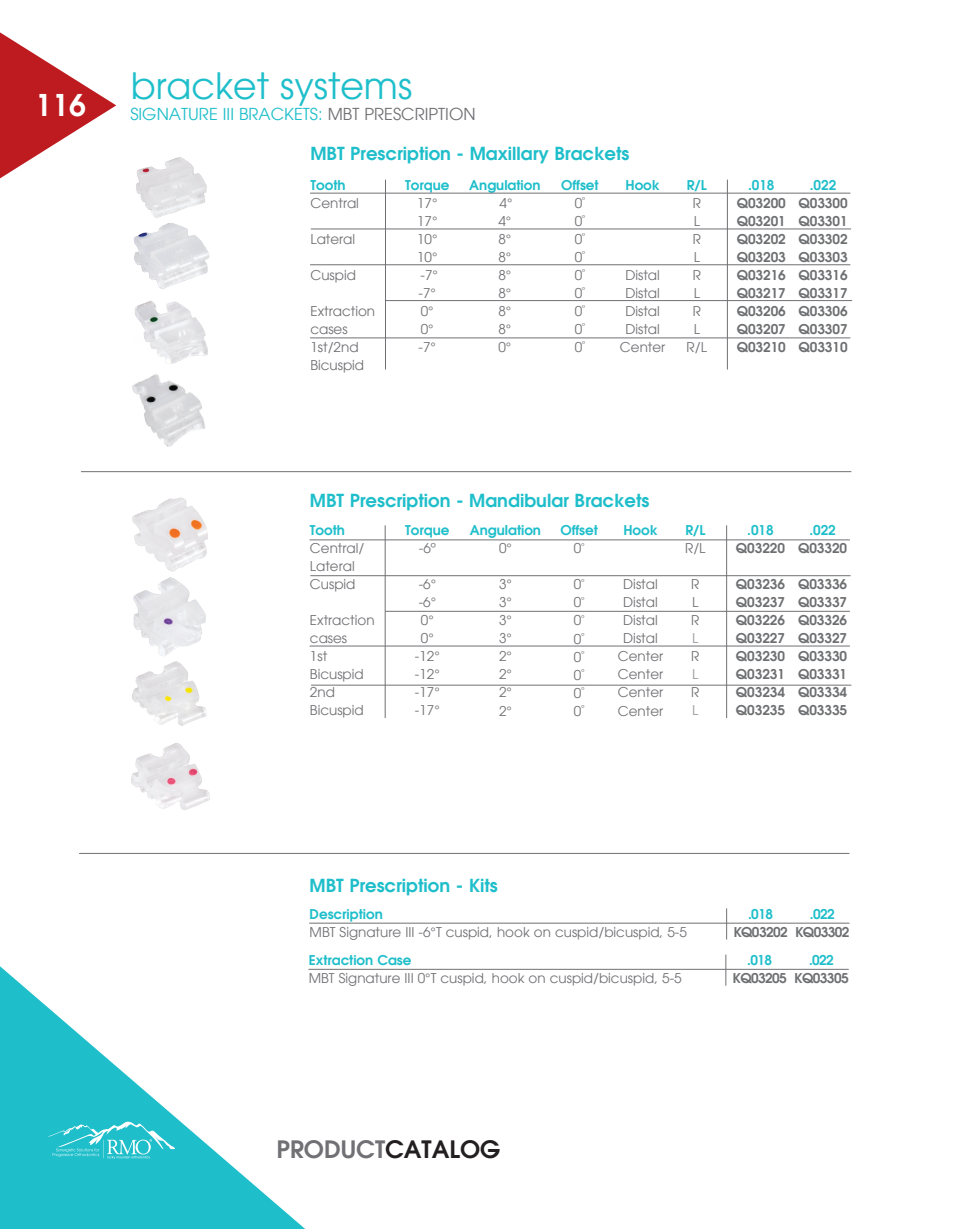
<style>
.page{position:relative;width:959px;height:1229px;background:#fff}
.page>*{position:absolute;margin:0;border:0;box-sizing:border-box;transform-origin:0 0}
.t1{font:36.3px "Avant Garde";color:#1ebeca}
.t2{font:600 30px "Avant Garde";color:#fff}
.t3{font:600 24px "Avant Garde";color:#717074}
.t4{font:600 18px "Avant Garde";color:#1ebeca}
.t5{font:16.5px "Avant Garde";color:#1ebeca}
.t6{font:13.5px/18px "Avant Garde";color:#717074;text-align:center}
.t7{font:600 13.5px/18px "Avant Garde";color:#6d6f71;text-align:justify}
.t8{font:600 13.5px/18px "Avant Garde";color:#1ebeca;text-align:center}
.t9{font:600 13.5px "Avant Garde";letter-spacing:-.04em;color:#6d6f71}
.t10{font:13.5px "Avant Garde";color:#98989b}
.s1{color:#717074}
.s2{font-weight:600;color:#1ebeca}
.s3{font-weight:400;color:#717074}
.s4{color:#231f20}
</style>
<div class="page">
<svg style="left:0;top:966px;width:304px;height:262px"></svg>
<svg style="left:48px;top:1121px;width:127px;height:38px;background:#40c7d2"></svg>
<svg style="left:0;top:32px;width:116px;height:147px"></svg>
<hr style="left:81px;top:471px;width:770px;height:1px;background:#717074">
<hr style="left:310px;top:193px;width:540px;height:1px;background:#717074">
<hr style="left:311px;top:229px;width:540px;height:1px;background:#717074">
<hr style="left:310px;top:264px;width:540px;height:1px;background:#717074">
<hr style="left:310px;top:338px;width:540px;height:1px;background:#717074">
<hr style="left:385px;top:180px;width:1px;height:189px;background:#717074">
<hr style="left:727px;top:180px;width:1px;height:189px;background:#717074">
<hr style="left:309px;top:539px;width:540px;height:1px;background:#717074">
<hr style="left:310px;top:575px;width:540px;height:1px;background:#717074">
<hr style="left:309px;top:646px;width:540px;height:1px;background:#717074">
<hr style="left:311px;top:685px;width:540px;height:1px;background:#717074">
<hr style="left:385px;top:611px;width:464px;height:1px;background:#717074">
<hr style="left:385px;top:525px;width:1px;height:193px;background:#717074">
<hr style="left:726px;top:525px;width:1px;height:193px;background:#717074">
<hr style="left:309px;top:923px;width:540px;height:1px;background:#717074">
<hr style="left:726px;top:908px;width:1px;height:31px;background:#717074">
<hr style="left:79px;top:853px;width:770px;height:1px;background:#717074">
<hr style="left:385px;top:300px;width:467px;height:1px;background:#717074">
<hr style="left:308px;top:969px;width:540px;height:1px;background:#717074">
<hr style="left:725px;top:954px;width:1px;height:31px;background:#717074">
<img style="left:136px;top:157px;width:71px;height:61px">
<img style="left:134px;top:223px;width:76px;height:66px">
<img style="left:132px;top:301px;width:76px;height:146px">
<img style="left:131px;top:497px;width:79px;height:313px">
<h2 class="t2" style="left:36px;top:85px;width:52px">116</h2>
<h1 class="t1" style="left:131px;top:64px;width:283px">bracket systems</h1>
<p class="t5" style="left:130px;top:104px;width:347px">SIGNATURE III BRACKETS: <span class="s1">MBT PRESCRIPTION</span></p>
<h3 class="t4" style="left:310px;top:142px;width:320px">MBT Prescription - Maxillary Brackets</h3>
<p class="t8" style="left:469px;top:176px;width:73px">Angulation</p>
<p class="t6" style="left:498px;top:194px;width:16px;text-align:justify">4° 4° 8° 8° 8° 8° 8° 8° 0°</p>
<p class="t6" style="left:561px;top:176px;width:39px"><span class="s2">Offset<br></span>0<sup>º<br></sup>0<sup>º<br></sup>0<sup>º<br></sup>0<sup>º<br></sup>0<sup>º<br></sup>0<sup>º<br></sup>0<sup>º<br></sup>0<sup>º<br></sup>0<sup>º</sup></p>
<p class="t8" style="left:405px;top:176px;width:46px">Torque</p>
<p class="t6" style="left:417px;top:194px;width:22px;text-align:left">17°<br>17°<br>10°<br>10° -7° -7°<br>0°<br>0° -7°</p>
<p class="t8" style="left:310px;top:176px;width:37px">Tooth</p>
<p class="t6" style="left:310px;top:194px;width:50px">Central</p>
<p class="t6" style="left:310px;top:230px;width:46px">Lateral</p>
<p class="t6" style="left:310px;top:266px;width:47px">Cuspid</p>
<p class="t6" style="left:310px;top:302px;width:66px;text-align:left">Extraction cases<br>1st/2nd<br>Bicuspid</p>
<p class="t8" style="left:625px;top:176px;width:36px">Hook</p>
<p class="t6" style="left:620px;top:266px;width:47px">Distal<br>Distal<br>Distal<br>Distal<br>Center</p>
<p class="t8" style="left:686px;top:176px;width:21px">R/L</p>
<p class="t6" style="left:686px;top:194px;width:22px">R<br>L<br>R<br>L<br>R<br>L<br>R<br>L<br>R/L</p>
<p class="t8" style="left:748px;top:175px;width:28px">.018</p>
<p class="t7" style="left:736px;top:193px;width:51px">Q03200<br>Q03201<br>Q03202<br>Q03203<br>Q03216<br>Q03217<br>Q03206<br>Q03207<br>Q03210</p>
<p class="t8" style="left:809px;top:175px;width:28px">.022</p>
<p class="t7" style="left:798px;top:193px;width:51px">Q03300<br>Q03301<br>Q03302<br>Q03303<br>Q03316<br>Q03317<br>Q03306<br>Q03307<br>Q03310</p>
<h3 class="t4" style="left:310px;top:488px;width:341px">MBT Prescription - Mandibular Brackets</h3>
<p class="t8" style="left:470px;top:521px;width:73px">Angulation</p>
<p class="t6" style="left:499px;top:539px;width:14px">0°</p>
<p class="t6" style="left:499px;top:575px;width:14px;text-align:justify">3° 3° 3° 3° 2° 2° 2° 2°</p>
<p class="t8" style="left:560px;top:521px;width:39px">Offset<br><span class="s3">0</span><sup>º</sup></p>
<p class="t6" style="left:574px;top:575px;width:12px;text-align:justify">0<sup>º </sup>0<sup>º </sup>0<sup>º </sup>0<sup>º </sup>0<sup>º </sup>0<sup>º </sup>0<sup>º </sup>0<sup>º</sup></p>
<p class="t8" style="left:310px;top:521px;width:37px">Tooth</p>
<p class="t6" style="left:310px;top:539px;width:56px;text-align:left">Central/<br>Lateral<br>Cuspid</p>
<p class="t6" style="left:310px;top:611px;width:66px;text-align:left">Extraction cases<br>1st<br>Bicuspid<br>2nd<br>Bicuspid</p>
<p class="t8" style="left:405px;top:521px;width:46px">Torque</p>
<p class="t6" style="left:419px;top:539px;width:18px">-6º</p>
<p class="t6" style="left:415px;top:575px;width:26px">-6° -6°<br>0°<br>0° -12° -12° -17° -17°</p>
<p class="t8" style="left:623px;top:521px;width:36px">Hook</p>
<p class="t6" style="left:618px;top:575px;width:47px">Distal<br>Distal<br>Distal<br>Distal<br>Center<br>Center<br>Center<br>Center</p>
<p class="t8" style="left:685px;top:521px;width:21px">R/L</p>
<p class="t6" style="left:685px;top:539px;width:22px">R/L</p>
<p class="t6" style="left:691px;top:575px;width:10px;text-align:justify">R L R</p>
<p class="t10" style="left:692px;top:630px;width:8px">L</p>
<p class="t6" style="left:691px;top:647px;width:10px">R</p>
<p class="t10" style="left:692px;top:666px;width:8px">L</p>
<p class="t6" style="left:691px;top:683px;width:10px">R</p>
<p class="t10" style="left:692px;top:702px;width:8px">L</p>
<p class="t8" style="left:747px;top:521px;width:28px">.018</p>
<p class="t7" style="left:736px;top:539px;width:51px">Q03220</p>
<p class="t7" style="left:736px;top:575px;width:51px">Q03236<br>Q03237<br>Q03226<br>Q03227<br>Q03230<br>Q03231<br>Q03234<br>Q03235</p>
<p class="t8" style="left:809px;top:521px;width:28px">.022</p>
<p class="t7" style="left:798px;top:539px;width:51px">Q03320</p>
<p class="t7" style="left:798px;top:575px;width:51px">Q03336<br>Q03337<br>Q03326<br>Q03327<br>Q03330<br>Q03331<br>Q03334<br>Q03335</p>
<h3 class="t4" style="left:309px;top:873px;width:189px">MBT Prescription - Kits</h3>
<p class="t8" style="left:309px;top:904px;width:75px">Description</p>
<p class="t6" style="left:309px;top:922px;width:379px">MBT Signature III -6°T cuspid, hook on cuspid/bicuspid, 5-5</p>
<p class="t8" style="left:309px;top:950px;width:104px">Extraction Case</p>
<p class="t6" style="left:309px;top:969px;width:374px">MBT Signature III 0°T cuspid, hook on cuspid/bicuspid, 5-5</p>
<p class="t8" style="left:748px;top:904px;width:26px">.018</p>
<p class="t9" style="left:733px;top:922px;width:56px">KQ03202</p>
<p class="t8" style="left:747px;top:950px;width:26px">.018</p>
<p class="t9" style="left:732px;top:968px;width:56px">KQ03205</p>
<p class="t8" style="left:809px;top:904px;width:26px">.022</p>
<p class="t9" style="left:795px;top:922px;width:56px">KQ03302</p>
<p class="t8" style="left:809px;top:950px;width:26px">.022</p>
<p class="t9" style="left:794px;top:968px;width:56px">KQ03305</p>
<h3 class="t3" style="left:276px;top:1133px;width:225px">PRODUCT<span class="s4">CATALOG</span></h3>
</div>
